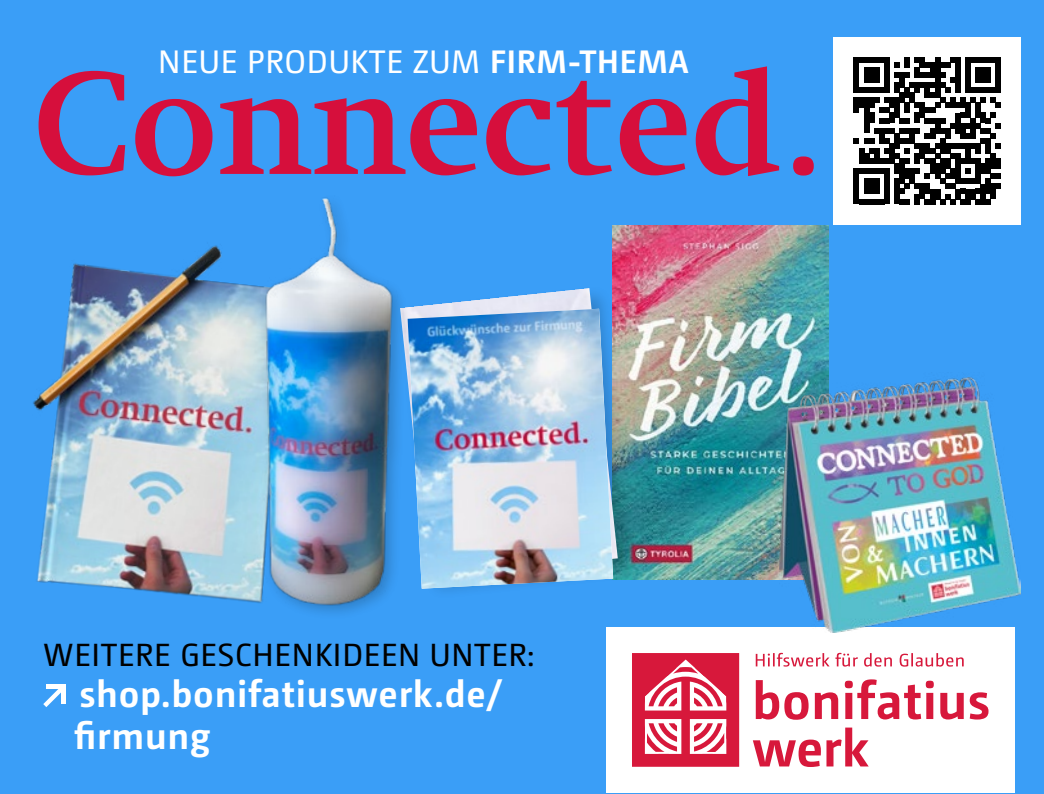
<style>
.page{position:relative;width:1044px;height:794px;background:#fff}
.page>*{position:absolute;margin:0;border:0;box-sizing:border-box;transform-origin:0 0}
.t1{font:700 149.2px "Swift Com";color:#d60f3c}
.t2{font:700 37.6px/41.2px "Camingo Dos Pro";letter-spacing:.02em;color:#fff}
.t3{font:32.4px "Camingo Dos Pro";letter-spacing:.02em;color:#fff}
.t4{font:32px "Camingo Dos Pro";letter-spacing:.02em;color:#000}
.s1{font-weight:700}
</style>
<div class="page">
<div style="left:0;top:0;width:1043px;height:794px;background:#3a9ef7"></div>
<div style="left:606px;top:627px;width:408px;height:165px;background:#fff"></div>
<svg style="left:752px;top:727px;width:116px;height:40px"></svg>
<svg style="left:755px;top:679px;width:233px;height:40px"></svg>
<svg style="left:755px;top:653px;width:208px;height:13px"></svg>
<svg style="left:632px;top:653px;width:107px;height:113px"></svg>
<div style="left:47px;top:684px;width:19px;height:5px;background:#fff"></div>
<svg style="left:43px;top:685px;width:23px;height:22px"></svg>
<img style="left:33px;top:245px;width:219px;height:358px">
<div style="left:259px;top:191px;width:148px;height:429px;background:#000;opacity:.2"></div>
<img style="left:252px;top:191px;width:155px;height:418px">
<img style="left:612px;top:226px;width:216px;height:353px">
<img style="left:779px;top:373px;width:240px;height:259px">
<div style="left:396px;top:285px;width:244px;height:316px;background:#000;opacity:.2"></div>
<img style="left:400px;top:288px;width:217px;height:290px">
<img style="left:407px;top:309px;width:206px;height:279px">
<div style="left:833px;top:37px;width:187px;height:187px;background:#fff"></div>
<svg style="left:853px;top:57px;width:147px;height:147px"></svg>
<p class="t3" style="left:158px;top:42px;width:532px">NEUE PRODUKTE ZUM <span class="s1">FIRM-THEMA</span></p>
<h1 class="t1" style="left:34px;top:35px;width:791px">Connected.</h1>
<p class="t4" style="left:43px;top:636px;width:492px">WEITERE GESCHENKIDEEN UNTER:</p>
<p class="t2" style="left:74px;top:673px;width:429px">shop.bonifatiuswerk.de/ firmung</p>
</div>
